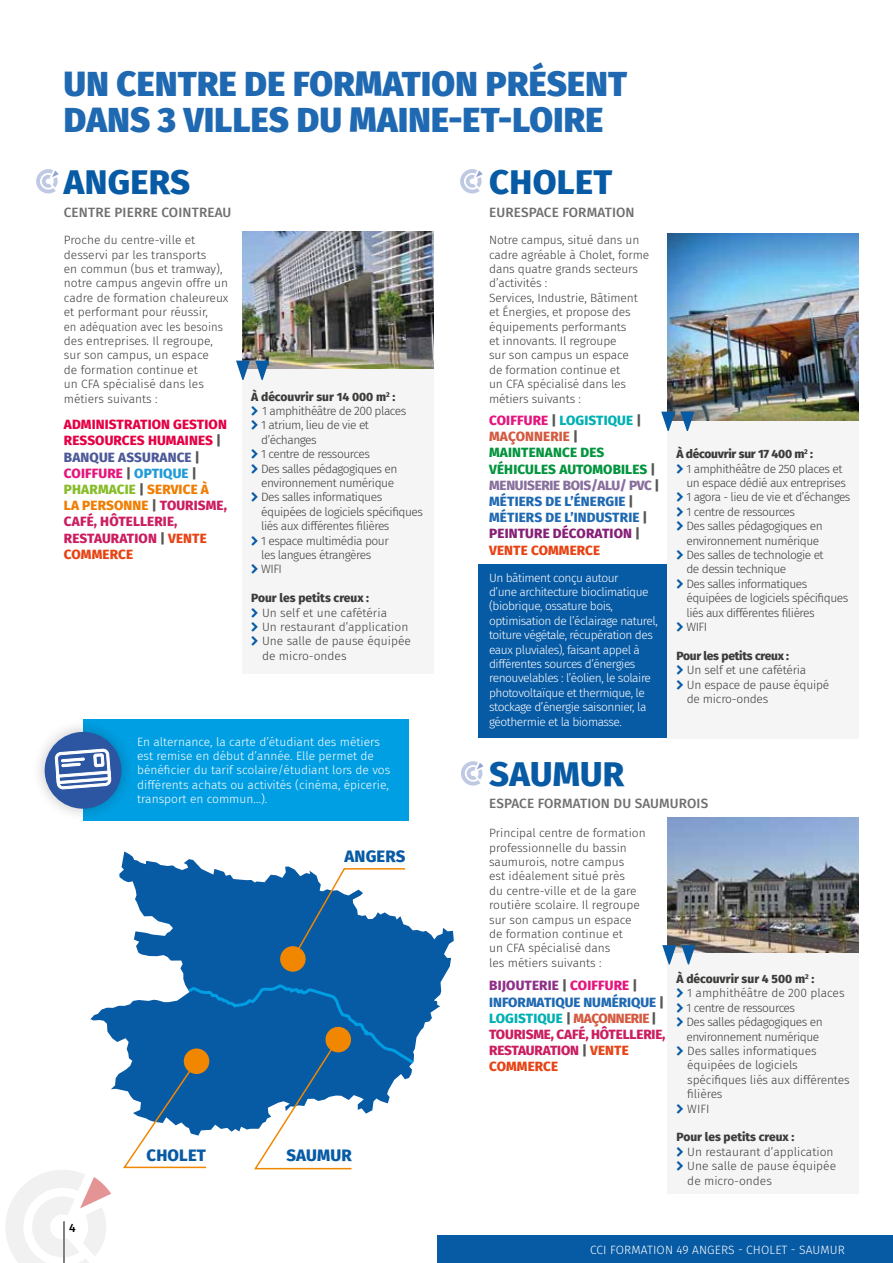
<style>
.page{position:relative;width:893px;height:1263px;background:#fff}
.page>*{position:absolute;margin:0;border:0;box-sizing:border-box;transform-origin:0 0}
.t1{font:800 34.5px "Fira Sans";letter-spacing:.01em;color:#075aa4}
.t2{font:900 34.35px/36.2px "Fira Sans";letter-spacing:.01em;color:#1f69b2}
.t3{font:800 16.65px "Fira Sans";letter-spacing:.01em;color:#075aa4}
.t4{font:800 13.5px/16.2px "Fira Sans";letter-spacing:.01em;color:#1f69b2}
.t5{font:800 13.5px/16.2px "Fira Sans";letter-spacing:.01em;color:#e50043}
.t6{font:800 13.5px/16.2px "Fira Sans";color:#cb1d60}
.t7{font:500 13.5px "Fira Sans";letter-spacing:.01em;color:#706f6f}
.t8{font:300 12px/14.4px "Fira Sans";letter-spacing:-.01em;color:#3c3c3b}
.t9{font:300 12px/14.4px "Fira Sans";letter-spacing:-.04em;color:#3c3c3b}
.t10{font:300 12px/14.4px "Fira Sans";letter-spacing:-.04em;color:#fff}
.t11{font:300 12px/14.4px "Fira Sans";color:#fff}
.t12{font:800 12px "Fira Sans";color:#3c3c3b}
.t13{font:300 12px "Fira Sans";letter-spacing:.01em;color:#fff}
.t14{font:800 12px "Fira Sans";letter-spacing:-.02em;color:#3c3c3b}
.t15{font:500 12px "Fira Sans";color:#000}
.s1{color:#575756}
.s2{color:#4d5a98}
.s3{color:#e5157d}
.s4{color:#209bd8}
.s5{color:#86bc28}
.s6{color:#ef7d00}
.s7{color:#cb1d60}
.s8{color:#e74315}
.s9{font-weight:800}
.s10{color:#00b0b2}
.s11{color:#d45a41}
.s12{color:#03943e}
.s13{color:#886f9d}
.s14{color:#862077}
.s15{color:#903189}
.s16{color:#1f69b2}
</style>
<div class="page">
<svg style="left:90px;top:851px;width:364px;height:239px"></svg>
<svg style="left:291px;top:867px;width:116px;height:94px"></svg>
<img style="left:668px;top:817px;width:191px;height:136px">
<div style="left:668px;top:954px;width:191px;height:240px;background:#f6f5f5"></div>
<svg style="left:662px;top:945px;width:33px;height:19px"></svg>
<div style="left:83px;top:720px;width:325px;height:101px;background:#009fe3"></div>
<div style="left:478px;top:564px;width:190px;height:174px;background:#075aa4"></div>
<img style="left:668px;top:234px;width:191px;height:187px">
<svg style="left:122px;top:984px;width:295px;height:186px"></svg>
<div style="left:668px;top:421px;width:191px;height:317px;background:#f6f5f5"></div>
<svg style="left:661px;top:412px;width:33px;height:19px"></svg>
<img style="left:242px;top:232px;width:192px;height:137px">
<div style="left:242px;top:369px;width:192px;height:305px;background:#f6f5f5"></div>
<svg style="left:236px;top:361px;width:33px;height:19px"></svg>
<div style="left:280px;top:946px;width:26px;height:26px;background:#f18700;border-radius:50%"></div>
<div style="left:31px;top:718px;width:104px;height:104px;background:#000;opacity:.25"></div>
<div style="left:45px;top:732px;width:76px;height:77px;background:#2c55a2;border-radius:50%"></div>
<svg style="left:54px;top:748px;width:57px;height:54px"></svg>
<div style="left:438px;top:1235px;width:455px;height:28px;background:#075aa4"></div>
<svg style="left:6px;top:1170px;width:105px;height:93px"></svg>
<svg style="left:36px;top:169px;width:23px;height:24px"></svg>
<svg style="left:460px;top:169px;width:23px;height:24px"></svg>
<svg style="left:461px;top:761px;width:22px;height:24px"></svg>
<h2 class="t2" style="left:64px;top:62px;width:565px">UN CENTRE DE FORMATION PRÉSENT<br>DANS 3 VILLES DU MAINE-ET-LOIRE</h2>
<h1 class="t1" style="left:64px;top:152px;width:128px">ANGERS</h1>
<p class="t7" style="left:64px;top:201px;width:169px">CENTRE PIERRE COINTREAU</p>
<p class="t8" style="left:64px;top:233px;width:166px">Proche du centre-ville et desservi par les transports<br>en commun (bus et tramway), notre campus angevin offre un cadre de formation chaleureux et performant pour réussir,<br>en adéquation avec les besoins des entreprises. Il regroupe, sur son campus, un espace<br>de formation continue et<br>un CFA spécialisé dans les métiers suivants :</p>
<p class="t5" style="left:64px;top:415px;width:164px">ADMINISTRATION GESTION<br>RESSOURCES HUMAINES <span class="s1">|<br></span><span class="s2">BANQUE ASSURANCE</span> <span class="s1">|<br></span><span class="s3">COIFFURE</span> <span class="s1">|</span> <span class="s4">OPTIQUE</span> <span class="s1">|<br></span><span class="s5">PHARMACIE</span> <span class="s1">|</span> <span class="s6">SERVICE À<br>LA PERSONNE</span> <span class="s1">|</span> <span class="s7">TOURISME,<br>CAFÉ, HÔTELLERIE,<br>RESTAURATION</span> <span class="s1">|</span> <span class="s8">VENTE<br>COMMERCE</span></p>
<p class="t9" style="left:261px;top:389px;width:163px;text-indent:-10px"><span class="s9">À découvrir sur 14 000 m</span><sup>2</sup> <span class="s9">:<br></span>1 amphithéâtre de 200 places<br>1 atrium, lieu de vie et d’échanges<br>1 centre de ressources<br>Des salles pédagogiques en environnement numérique<br>Des salles informatiques équipées de logiciels spécifiques liés aux différentes filières<br>1 espace multimédia pour<br>les langues étrangères<br>WIFI</p>
<p class="t12" style="left:251px;top:587px;width:119px">Pour les petits creux :</p>
<p class="t8" style="left:262px;top:605px;width:150px">Un self et une cafétéria<br>Un restaurant d’application<br>Une salle de pause équipée de micro-ondes</p>
<h1 class="t1" style="left:489px;top:152px;width:125px">CHOLET</h1>
<p class="t7" style="left:489px;top:201px;width:147px">EURESPACE FORMATION</p>
<p class="t8" style="left:489px;top:233px;width:162px">Notre campus, situé dans un cadre agréable à Cholet, forme dans quatre grands secteurs d’activités :<br>Services, Industrie, Bâtiment et Énergies, et propose des équipements performants<br>et innovants. Il regroupe<br>sur son campus un espace<br>de formation continue et<br>un CFA spécialisé dans les métiers suivants :</p>
<p class="t4" style="left:489px;top:411px;width:172px"><span class="s3">COIFFURE</span> <span class="s1">|</span> <span class="s10">LOGISTIQUE</span> <span class="s1">|<br></span><span class="s11">MAÇONNERIE</span> <span class="s1">|<br></span><span class="s12">MAINTENANCE DES<br>VÉHICULES AUTOMOBILES</span> <span class="s1">|<br></span><span class="s13">MENUISERIE BOIS/ALU/ PVC</span> <span class="s1">|<br></span>MÉTIERS DE L’ÉNERGIE <span class="s1">|<br></span>MÉTIERS DE L’INDUSTRIE <span class="s1">|<br></span><span class="s14">PEINTURE DÉCORATION</span> <span class="s1">|<br></span><span class="s8">VENTE COMMERCE</span></p>
<p class="t10" style="left:489px;top:570px;width:170px">Un bâtiment conçu autour<br>d’une architecture bioclimatique (biobrique, ossature bois, optimisation de l’éclairage naturel, toiture végétale, récupération des eaux pluviales), faisant appel à différentes sources d’énergies renouvelables : l’éolien, le solaire photovoltaïque et thermique, le stockage d’énergie saisonnier, la géothermie et la biomasse.</p>
<p class="t9" style="left:686px;top:447px;width:165px;text-indent:-10px"><span class="s9">À découvrir sur 17 400 m</span><sup>2</sup> <span class="s9">:<br></span>1 amphithéâtre de 250 places et un espace dédié aux entreprises<br>1 agora - lieu de vie et d’échanges<br>1 centre de ressources<br>Des salles pédagogiques en environnement numérique<br>Des salles de technologie et<br>de dessin technique<br>Des salles informatiques équipées de logiciels spécifiques liés aux différentes filières<br>WIFI</p>
<p class="t14" style="left:676px;top:645px;width:114px">Pour les petits creux :</p>
<p class="t8" style="left:687px;top:663px;width:144px">Un self et une cafétéria<br>Un espace de pause équipé de micro-ondes</p>
<p class="t11" style="left:137px;top:734px;width:255px">En alternance, la carte d’étudiant des métiers est remise en début d’année. Elle permet de bénéficier du tarif scolaire/étudiant lors de vos différents achats ou activités (cinéma, épicerie, transport en commun…).</p>
<h3 class="t3" style="left:344px;top:842px;width:62px">ANGERS</h3>
<p class="t15" style="left:69px;top:1218px;width:8px">4</p>
<h3 class="t3" style="left:147px;top:1141px;width:61px">CHOLET</h3>
<h3 class="t3" style="left:287px;top:1141px;width:67px">SAUMUR</h3>
<h1 class="t1" style="left:489px;top:743px;width:137px">SAUMUR</h1>
<p class="t7" style="left:489px;top:793px;width:221px">ESPACE FORMATION DU SAUMUROIS</p>
<p class="t8" style="left:489px;top:826px;width:158px">Principal centre de formation professionnelle du bassin saumurois, notre campus<br>est idéalement situé près<br>du centre-ville et de la gare routière scolaire. Il regroupe sur son campus un espace de formation continue et<br>un CFA spécialisé dans<br>les métiers suivants :</p>
<p class="t6" style="left:489px;top:976px;width:178px"><span class="s15">BIJOUTERIE</span> <span class="s1">|</span> <span class="s3">COIFFURE</span> <span class="s1">|<br></span><span class="s16">INFORMATIQUE NUMÉRIQUE</span> <span class="s1">|<br></span><span class="s10">LOGISTIQUE</span> <span class="s1">|</span> <span class="s11">MAÇONNERIE</span> <span class="s1">|<br></span>TOURISME, CAFÉ, HÔTELLERIE,<br>RESTAURATION <span class="s1">|</span> <span class="s8">VENTE<br>COMMERCE</span></p>
<p class="t8" style="left:686px;top:971px;width:165px;text-indent:-10px"><span class="s9">À découvrir sur 4 500 m</span><sup>2</sup> <span class="s9">:<br></span>1 amphithéâtre de 200 places<br>1 centre de ressources<br>Des salles pédagogiques en environnement numérique<br>Des salles informatiques équipées de logiciels spécifiques liés aux différentes filières<br>WIFI</p>
<p class="t12" style="left:676px;top:1127px;width:119px">Pour les petits creux :</p>
<p class="t8" style="left:687px;top:1144px;width:150px">Un restaurant d’application<br>Une salle de pause équipée de micro-ondes</p>
<p class="t13" style="left:590px;top:1241px;width:256px">CCI FORMATION 49 ANGERS - CHOLET - SAUMUR</p>
</div>
